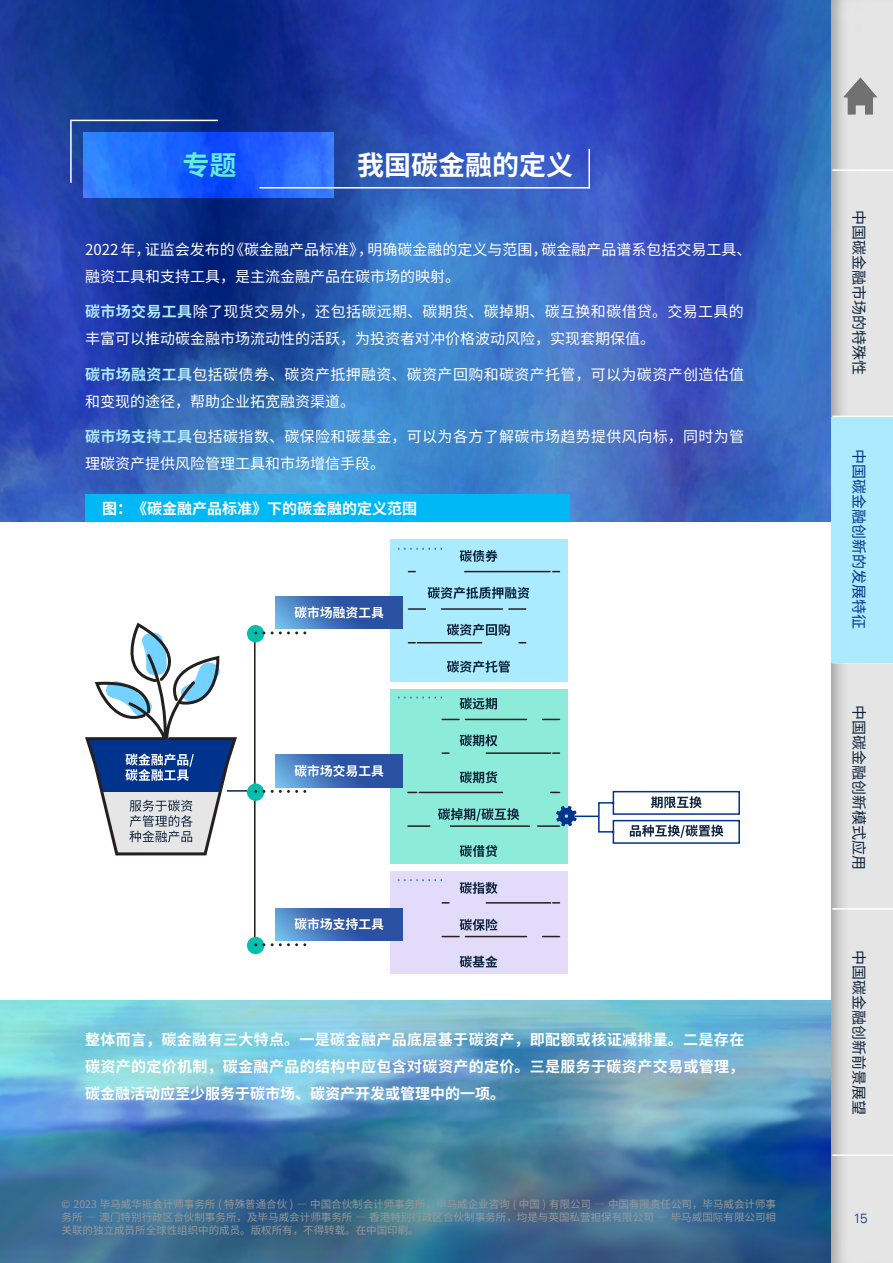
<style>
.page{position:relative;width:893px;height:1263px;background:#fff}
.page>*{position:absolute;margin:0;border:0;box-sizing:border-box;transform-origin:0 0}
.t1{font:700 27px "Noto Sans CJ Ksc";color:#fff}
.t2{font:700 27px "Noto Sans CJ Ksc";color:#63ebda}
.t3{font:15px/27px "Noto Sans CJ Ksc";color:#fff}
.t4{font:700 15px/27px "Noto Sans CJ Ksc";color:#fff;text-align:justify}
.t5{font:15px/27px "Noto Sans CJ Ksc";letter-spacing:.025em;color:#fff}
.t6{font:15px "Noto Sans CJ Ksc";color:#0c233c}
.t7{font:15px "Noto Sans CJ Ksc";color:#00348d}
.t8{font:300 13.5px "Univers 45";color:#0c3388}
.t9{font:10.5px/12.6px "Noto Sans CJ Ksc";color:#989898;text-align:justify}
.s1{font-weight:700;color:#aceaff}
</style>
<div class="page">
<img style="left:0;top:0;width:818px;height:1263px">
<div style="left:0;top:522px;width:893px;height:477px;background:#fff"></div>
<svg style="left:83px;top:133px;width:251px;height:65px;background:#2066fe"></svg>
<hr style="left:259px;top:187px;width:331px;height:2px;background:#fff">
<hr style="left:588px;top:149px;width:2px;height:40px;background:#fff">
<hr style="left:72px;top:120px;width:146px;height:1px;background:#fff">
<hr style="left:70px;top:120px;width:2px;height:63px;background:#fff">
<div style="left:85px;top:494px;width:485px;height:28px;background:#00b8f5"></div>
<hr style="left:254px;top:631px;width:2px;height:315px;background:#241714">
<div style="left:390px;top:871px;width:177px;height:103px;background:#e3dbfa"></div>
<div style="left:390px;top:689px;width:177px;height:174px;background:#8cebd9"></div>
<div style="left:390px;top:539px;width:177px;height:143px;background:#abebff"></div>
<svg style="left:276px;top:596px;width:126px;height:33px;background:#3e6db5"></svg>
<svg style="left:294px;top:606px;width:89px;height:12px"></svg>
<svg style="left:460px;top:550px;width:38px;height:12px"></svg>
<svg style="left:428px;top:587px;width:101px;height:12px"></svg>
<svg style="left:447px;top:624px;width:63px;height:12px"></svg>
<svg style="left:447px;top:660px;width:63px;height:13px"></svg>
<svg style="left:460px;top:697px;width:37px;height:12px"></svg>
<svg style="left:460px;top:734px;width:37px;height:12px"></svg>
<svg style="left:460px;top:771px;width:37px;height:12px"></svg>
<svg style="left:438px;top:808px;width:81px;height:13px"></svg>
<svg style="left:460px;top:845px;width:37px;height:12px"></svg>
<svg style="left:460px;top:882px;width:38px;height:12px"></svg>
<svg style="left:460px;top:955px;width:38px;height:13px"></svg>
<svg style="left:276px;top:755px;width:126px;height:32px;background:#3e6db5"></svg>
<svg style="left:294px;top:765px;width:89px;height:12px"></svg>
<svg style="left:276px;top:908px;width:126px;height:32px;background:#3d6db4"></svg>
<svg style="left:294px;top:918px;width:89px;height:12px"></svg>
<hr style="left:227px;top:790px;width:25px;height:2px;background:#0d243d">
<svg style="left:85px;top:622px;width:154px;height:234px"></svg>
<hr style="left:465px;top:571px;width:85px;height:1px;background:#241f21">
<svg style="left:509px;top:608px;width:17px;height:2px"></svg>
<hr style="left:441px;top:608px;width:61px;height:2px;background:#241f21">
<svg style="left:408px;top:608px;width:17px;height:2px"></svg>
<hr style="left:417px;top:642px;width:65px;height:1px;background:#241f21">
<div style="left:247px;top:625px;width:17px;height:17px;background:#00bfad;border-radius:50%"></div>
<svg style="left:271px;top:631px;width:35px;height:3px"></svg>
<div style="left:247px;top:783px;width:17px;height:18px;background:#00bfad;border-radius:50%"></div>
<svg style="left:271px;top:790px;width:35px;height:3px"></svg>
<div style="left:247px;top:937px;width:17px;height:17px;background:#00bfad;border-radius:50%"></div>
<svg style="left:271px;top:943px;width:35px;height:3px"></svg>
<svg style="left:442px;top:719px;width:17px;height:1px"></svg>
<hr style="left:465px;top:719px;width:61px;height:1px;background:#241f21">
<svg style="left:543px;top:719px;width:16px;height:1px"></svg>
<svg style="left:442px;top:752px;width:7px;height:2px"></svg>
<hr style="left:486px;top:752px;width:65px;height:2px;background:#241f21">
<svg style="left:553px;top:752px;width:6px;height:2px"></svg>
<hr style="left:538px;top:825px;width:21px;height:2px;background:#241f21">
<hr style="left:450px;top:825px;width:79px;height:2px;background:#241f21">
<hr style="left:408px;top:825px;width:22px;height:2px;background:#241f21">
<hr style="left:419px;top:792px;width:83px;height:1px;background:#241f21">
<svg style="left:442px;top:919px;width:56px;height:18px"></svg>
<hr style="left:465px;top:936px;width:61px;height:1px;background:#241f21">
<svg style="left:543px;top:936px;width:16px;height:1px"></svg>
<hr style="left:486px;top:902px;width:65px;height:1px;background:#241f21">
<svg style="left:397px;top:548px;width:45px;height:2px"></svg>
<svg style="left:397px;top:696px;width:45px;height:2px"></svg>
<svg style="left:397px;top:879px;width:45px;height:2px"></svg>
<svg style="left:551px;top:790px;width:189px;height:54px"></svg>
<div style="left:818px;top:0;width:75px;height:1263px;background:#000;opacity:.35"></div>
<hr style="left:832px;top:169px;width:61px;height:2px;background:#fff">
<hr style="left:832px;top:416px;width:61px;height:1px;background:#fff">
<hr style="left:832px;top:908px;width:61px;height:2px;background:#fff">
<hr style="left:832px;top:1154px;width:61px;height:2px;background:#fff">
<div style="left:831px;top:418px;width:62px;height:245px;background:#aceaff"></div>
<svg style="left:843px;top:78px;width:34px;height:36px"></svg>
<h1 class="t2" style="left:182px;top:150px;width:55px">专题</h1>
<h1 class="t1" style="left:357px;top:150px;width:217px">我国碳金融的定义</h1>
<h2 class="t3" style="left:85px;top:236px;width:668px">2022 年，证监会发布的《碳金融产品标准》，明确碳金融的定义与范围，碳金融产品谱系包括交易工具、融资工具和支持工具，是主流金融产品在碳市场的映射。</h2>
<h2 class="t3" style="left:85px;top:298px;width:660px"><span class="s1">碳市场交易工具</span>除了现货交易外，还包括碳远期、碳期货、碳掉期、碳互换和碳借贷。交易工具的丰富可以推动碳金融市场流动性的活跃，为投资者对冲价格波动风险，实现套期保值。</h2>
<h2 class="t5" style="left:85px;top:361px;width:661px"><span class="s1">碳市场融资工具</span>包括碳债券、碳资产抵押融资、碳资产回购和碳资产托管，可以为碳资产创造估值和变现的途径，帮助企业拓宽融资渠道。</h2>
<h2 class="t5" style="left:85px;top:423px;width:661px"><span class="s1">碳市场支持工具</span>包括碳指数、碳保险和碳基金，可以为各方了解碳市场趋势提供风向标，同时为管理碳资产提供风险管理工具和市场增信手段。</h2>
<h2 class="t4" style="left:102px;top:495px;width:316px">图：《碳金融产品标准》下的碳金融的定义范围</h2>
<h2 class="t4" style="left:85px;top:1026px;width:661px">整体而言，碳金融有三大特点。一是碳金融产品底层基于碳资产，即配额或核证减排量。二是存在碳资产的定价机制，碳金融产品的结构中应包含对碳资产的定价。三是服务于碳资产交易或管理，碳金融活动应至少服务于碳市场、碳资产开发或管理中的一项。</h2>
<p class="t9" style="left:62px;top:1198px;width:716px">© 2023 毕马威华振会计师事务所 ( 特殊普通合伙 ) — 中国合伙制会计师事务所，毕马威企业咨询 ( 中国 ) 有限公司 — 中国有限责任公司，毕马威会计师事务所 — 澳门特别行政区合伙制事务所，及毕马威会计师事务所 — 香港特别行政区合伙制事务所，均是与英国私营担保有限公司 — 毕马威国际有限公司相关联的独立成员所全球性组织中的成员。版权所有，不得转载。在中国印刷。</p>
<h2 class="t6" style="left:868px;top:210px;width:166px;rotate:90deg">中国碳金融市场的特殊性</h2>
<h2 class="t7" style="left:868px;top:449px;width:182px;rotate:90deg">中国碳金融创新的发展特征</h2>
<h2 class="t6" style="left:868px;top:705px;width:166px;rotate:90deg">中国碳金融创新模式应用</h2>
<h2 class="t6" style="left:868px;top:949px;width:166px;rotate:90deg">中国碳金融创新前景展望</h2>
<p class="t8" style="left:853px;top:1210px;width:16px">15</p>
</div>
